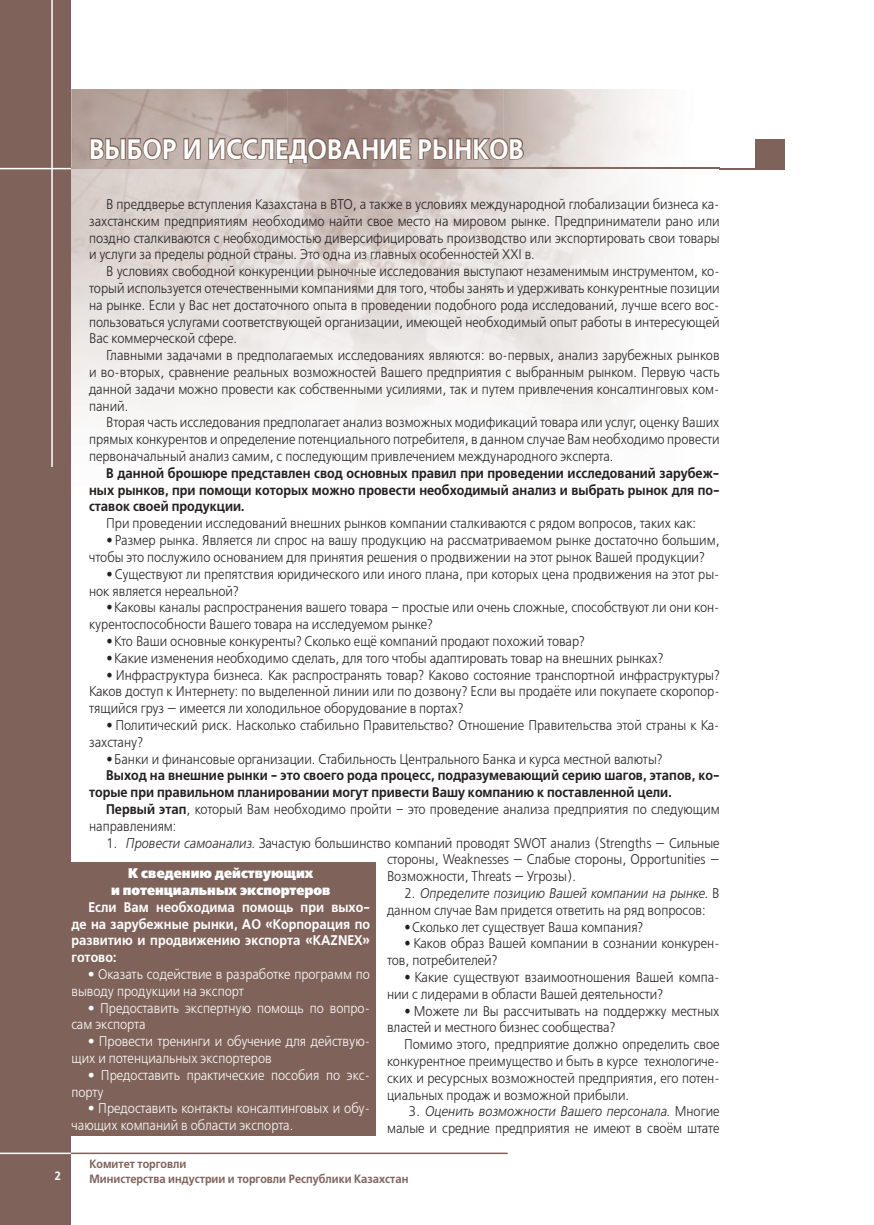
<style>
.page{position:relative;width:874px;height:1225px;background:#fff}
.page>*{position:absolute;margin:0;border:0;box-sizing:border-box;transform-origin:0 0}
.t1{font:700 28px "DS Free Set";color:#fff;scale:.9 1}
.t2{font:14px/16.8px "DS Free Set";color:#231f20;scale:.9 1}
.t3{font:700 14px/16.8px "DS Free Set";color:#231f20;text-align:justify;scale:.9 1}
.t4{font:14px/16.8px "DS Free Set";color:#fff;scale:.9 1}
.t5{font:700 14px/16.8px "DS Free Set";color:#fff;text-align:justify;scale:.9 1}
.t6{font:900 14px/16.8px "DS Free Set";color:#fff;text-align:center;scale:.9 1}
.t7{font:700 12px/14.4px "DS Free Set";color:#7f635a;scale:.9 1}
.t8{font:700 12px "DS Free Set";color:#fff;scale:.9 1}
.s1{font-weight:700;font-style:italic}
.s2{font-weight:700}
.s3{font-style:italic}
</style>
<div class="page">
<hr style="left:71px;top:168px;width:713px;height:1px;background:#7f635a">
<hr style="left:71px;top:1152px;width:436px;height:2px;background:#7f635a">
<div style="left:0;top:0;width:71px;height:1225px;background:#7f635a"></div>
<hr style="left:51px;top:0;width:2px;height:467px;background:#fff">
<hr style="left:0;top:168px;width:71px;height:1px;background:#fff">
<hr style="left:0;top:1152px;width:71px;height:2px;background:#fff">
<div style="left:755px;top:139px;width:29px;height:29px;background:#7f635a"></div>
<img style="left:71px;top:89px;width:216px;height:79px">
<img style="left:287px;top:89px;width:216px;height:79px">
<img style="left:503px;top:89px;width:216px;height:79px">
<img style="left:71px;top:168px;width:558px;height:259px">
<svg style="left:89px;top:129px;width:435px;height:36px;background:#a48f88"></svg>
<div style="left:66px;top:862px;width:309px;height:274px;background:#7f635a"></div>
<p class="t8" style="left:54px;top:1168px;width:9px">2</p>
<h1 class="t1" style="left:89px;top:132px;width:484px">ВЫБОР И ИССЛЕДОВАНИЕ РЫНКОВ</h1>
<p class="t2" style="left:89px;top:196px;width:701px;text-align:justify;text-indent:17px">В преддверье вступления Казахстана в ВТО, а также в условиях международной глобализации бизнеса ка&shy;захстанским предприятиям необходимо найти свое место на мировом рынке. Предприниматели рано или поздно сталкиваются с необходимостью диверсифицировать производство или экспортировать свои товары и услуги за пределы родной страны. Это одна из главных особенностей XXI в.</p>
<p class="t2" style="left:89px;top:263px;width:701px;text-align:justify;text-indent:17px">В условиях свободной конкуренции рыночные исследования выступают незаменимым инструментом, ко&shy;торый используется отечественными компаниями для того, чтобы занять и удерживать конкурентные позиции на рынке. Если у Вас нет достаточного опыта в проведении подобного рода исследований, лучше всего вос&shy;пользоваться услугами соответствующей организации, имеющей необходимый опыт работы в интересующей Вас коммерческой сфере.</p>
<p class="t2" style="left:89px;top:347px;width:701px;text-align:justify;text-indent:17px">Главными задачами в предполагаемых исследованиях являются: во-первых, анализ зарубежных рынков и во-вторых, сравнение реальных возможностей Вашего предприятия с выбранным рынком. Первую часть данной задачи можно провести как собственными усилиями, так и путем привлечения консалтинговых ком&shy;паний.</p>
<p class="t2" style="left:89px;top:414px;width:701px;text-align:justify;text-indent:17px">Вторая часть исследования предполагает анализ возможных модификаций товара или услуг, оценку Ваших прямых конкурентов и определение потенциального потребителя, в данном случае Вам необходимо провести первоначальный анализ самим, с последующим привлечением международного эксперта.</p>
<p class="t3" style="left:89px;top:465px;width:701px;text-indent:17px">В данной брошюре представлен свод основных правил при проведении исследований зарубеж&shy;ных рынков, при помощи которых можно провести необходимый анализ и выбрать рынок для по&shy;ставок своей продукции.</p>
<p class="t2" style="left:106px;top:515px;width:656px">При проведении исследований внешних рынков компании сталкиваются с рядом вопросов, таких как:</p>
<p class="t2" style="left:89px;top:532px;width:701px;text-indent:17px"><span class="s1">•</span> Размер рынка. Является ли спрос на вашу продукцию на рассматриваемом рынке достаточно большим, чтобы это послужило основанием для принятия решения о продвижении на этот рынок Вашей продукции?</p>
<p class="t2" style="left:89px;top:566px;width:701px;text-indent:17px"><span class="s1">•</span> Существуют ли препятствия юридического или иного плана, при которых цена продвижения на этот ры&shy;нок является нереальной?</p>
<p class="t2" style="left:89px;top:599px;width:701px;text-indent:17px"><span class="s1">•</span> Каковы каналы распространения вашего товара – простые или очень сложные, способствуют ли они кон&shy;курентоспособности Вашего товара на исследуемом рынке?</p>
<p class="t2" style="left:106px;top:633px;width:533px"><span class="s1">•</span> Кто Ваши основные конкуренты? Сколько ещё компаний продают похожий товар?</p>
<p class="t2" style="left:106px;top:650px;width:620px"><span class="s1">•</span> Какие изменения необходимо сделать, для того чтобы адаптировать товар на внешних рынках?</p>
<p class="t2" style="left:89px;top:666px;width:701px;text-align:justify;text-indent:17px"><span class="s1">•</span> Инфраструктура бизнеса. Как распространять товар? Каково состояние транспортной инфраструктуры?<br>Каков доступ к Интернету: по выделенной линии или по дозвону? Если вы продаёте или покупаете скоропор&shy;тящийся груз — имеется ли холодильное оборудование в портах?</p>
<p class="t2" style="left:89px;top:717px;width:701px;text-indent:17px"><span class="s1">•</span> Политический риск. Насколько стабильно Правительство? Отношение Правительства этой страны к Ка&shy;захстану?</p>
<p class="t2" style="left:106px;top:750px;width:619px"><span class="s1">•</span> Банки и финансовые организации. Стабильность Центрального Банка и курса местной валюты?</p>
<p class="t3" style="left:106px;top:767px;width:682px">Выход на внешние рынки - это своего рода процесс, подразумевающий серию шагов, этапов, ко-</p>
<p class="t3" style="left:89px;top:784px;width:648px">торые при правильном планировании могут привести Вашу компанию к поставленной цели.</p>
<p class="t2" style="left:106px;top:801px;width:682px"><span class="s2">Первый этап</span>, который Вам необходимо пройти – это проведение анализа предприятия по следующим</p>
<p class="t2" style="left:89px;top:818px;width:99px">направлениям:</p>
<p class="t2" style="left:387px;top:834px;width:371px;text-align:justify;text-indent:-281px">1. <span class="s3">Провести самоанализ.</span> Зачастую большинство компаний проводят SWOT анализ (Strengths — Сильные стороны, Weaknesses — Слабые стороны, Opportunities — Возможности, Threats — Угрозы).</p>
<p class="t2" style="left:387px;top:885px;width:371px;text-indent:17px">2. <span class="s3">Определите позицию Вашей компании на рынке.</span> В данном случае Вам придется ответить на ряд вопросов:</p>
<p class="t2" style="left:404px;top:918px;width:267px"><span class="s1">•</span> Сколько лет существует Ваша компания?</p>
<p class="t2" style="left:387px;top:935px;width:371px;text-indent:17px"><span class="s1">•</span> Каков образ Вашей компании в сознании конкурен&shy;тов, потребителей?</p>
<p class="t2" style="left:387px;top:969px;width:371px;text-indent:17px"><span class="s1">•</span> Какие существуют взаимоотношения Вашей компа&shy;нии с лидерами в области Вашей деятельности?</p>
<p class="t2" style="left:387px;top:1002px;width:371px;text-indent:17px"><span class="s1">•</span> Можете ли Вы рассчитывать на поддержку местных властей и местного бизнес сообщества?</p>
<p class="t2" style="left:387px;top:1036px;width:371px;text-align:justify;text-indent:17px">Помимо этого, предприятие должно определить свое конкурентное преимущество и быть в курсе технологиче&shy;ских и ресурсных возможностей предприятия, его потен&shy;циальных продаж и возможной прибыли.</p>
<p class="t2" style="left:387px;top:1103px;width:371px;text-align:right">3. <span class="s3">Оценить возможности Вашего персонала.</span> Многие малые и средние предприятия не имеют в своём штате</p>
<p class="t6" style="left:111px;top:864px;width:245px">К сведению действующих<br>и потенциальных экспортеров</p>
<p class="t5" style="left:71px;top:899px;width:333px;text-indent:17px">Если Вам необходима помощь при выхо&shy;де на зарубежные рынки, АО «Корпорация по развитию и продвижению экспорта «KAZNEX» готово:</p>
<p class="t4" style="left:71px;top:966px;width:333px;text-indent:17px"><span class="s2">•</span> Оказать содействие в разработке программ по выводу продукции на экспорт</p>
<p class="t4" style="left:71px;top:999px;width:333px;text-indent:17px"><span class="s2">•</span> Предоставить экспертную помощь по вопро&shy;сам экспорта</p>
<p class="t4" style="left:71px;top:1033px;width:333px;text-indent:17px"><span class="s2">•</span> Провести тренинги и обучение для действую&shy;щих и потенциальных экспортеров</p>
<p class="t4" style="left:71px;top:1067px;width:333px;text-indent:17px"><span class="s2">•</span> Предоставить практические пособия по экс&shy;порту</p>
<p class="t4" style="left:71px;top:1100px;width:333px;text-indent:17px"><span class="s2">•</span> Предоставить контакты консалтинговых и обу&shy;чающих компаний в области экспорта.</p>
<p class="t7" style="left:89px;top:1157px;width:356px">Комитет торговли<br>Министерства индустрии и торговли Республики Казахстан</p>
</div>
